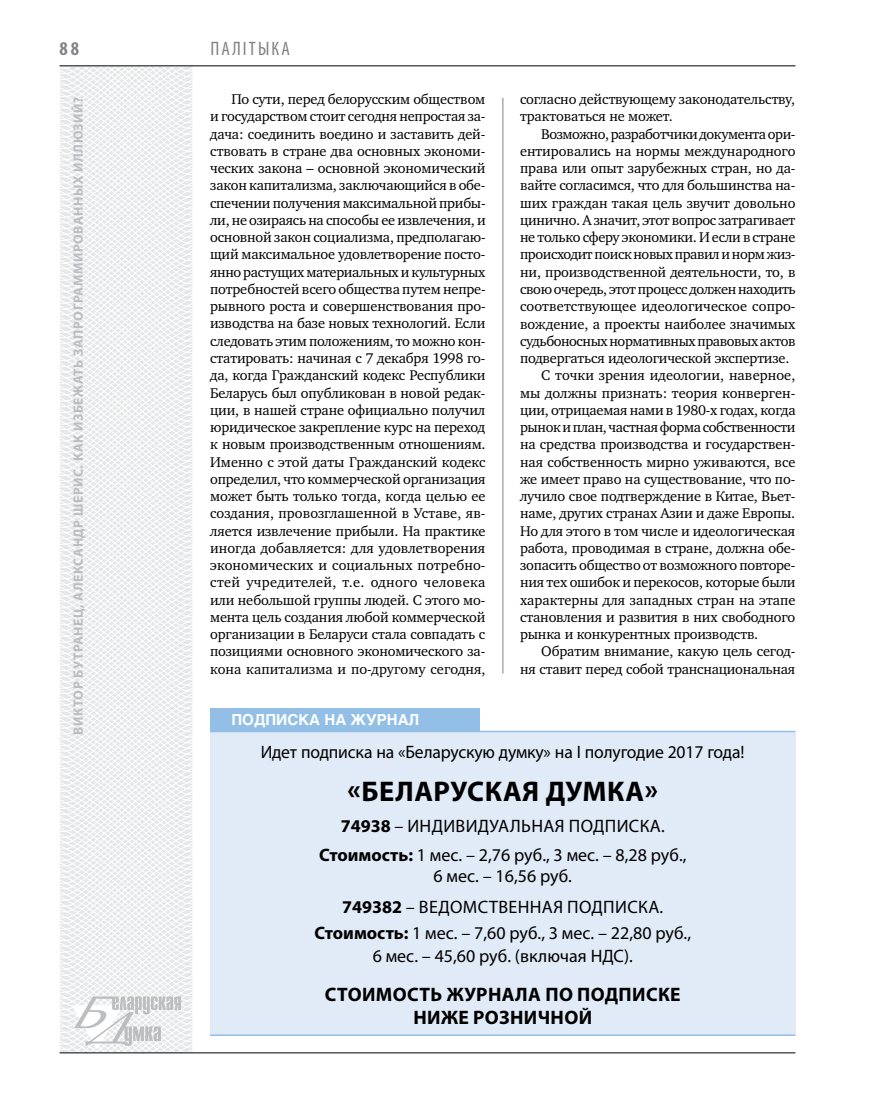
<style>
.page{position:relative;width:872px;height:1106px;background:#fff}
.page>*{position:absolute;margin:0;border:0;box-sizing:border-box;transform-origin:0 0}
.t1{font:700 28.5px "Myriad Pro";letter-spacing:.02em;color:#000}
.t2{font:700 19.5px/22.5px "Myriad Pro";letter-spacing:.02em;color:#000;text-align:center}
.t3{font:condensed 19.5px "Myriad Pro";letter-spacing:.11em;color:#808285}
.t4{font:700 condensed 19.5px "Myriad Pro";color:#808285}
.t5{font:18px/29.5px "Myriad Pro";color:#000;text-align:center}
.t6{font:18px/30.5px "Myriad Pro";letter-spacing:.02em;color:#000;text-align:center}
.t7{font:700 15px "Helios";color:#fff}
.t8{font:14.4px/17.2px "Charter C";letter-spacing:-.01em;color:#000;text-align:justify}
.t9{font:14.4px "Charter C";letter-spacing:-.03em;color:#000}
.t10{font:700 13.5px "Myriad Pro";letter-spacing:.04em;color:#bcbdc0}
.s1{font-weight:700}
</style>
<div class="page">
<svg style="left:59px;top:65px;width:192px;height:989px"></svg>
<hr style="left:60px;top:1052px;width:735px;height:1px;background:#000">
<svg style="left:71px;top:996px;width:110px;height:53px"></svg>
<hr style="left:60px;top:65px;width:735px;height:1px;background:#000">
<hr style="left:502px;top:98px;width:1px;height:575px;background:#808285">
<div style="left:210px;top:732px;width:585px;height:304px;background:#e1eaf7"></div>
<div style="left:210px;top:708px;width:269px;height:23px;background:#93bfe6"></div>
<hr style="left:210px;top:1034px;width:585px;height:2px;background:#93bfe6">
<hr style="left:210px;top:730px;width:585px;height:2px;background:#93bfe6">
<h2 class="t4" style="left:60px;top:37px;width:21px">88</h2>
<p class="t10" style="left:69px;top:734px;width:639px;rotate:-90deg">Виктор БУТРАНЕЦ, Александр ШЕРИС. Как избежать запрограммированных иллюзий?</p>
<h2 class="t3" style="left:210px;top:37px;width:71px">Пал ітыка</h2>
<p class="t8" style="left:210px;top:91px;width:277px;text-indent:21px">По сути, перед белорусским обществом и государством стоит сегодня непростая за&shy;дача: соединить воедино и заставить дей&shy;ствовать в стране два основных экономи&shy;ческих закона – основной экономический закон капитализма, заключающийся в обе&shy;спечении получения максимальной прибы&shy;ли, не озираясь на способы ее извлечения, и основной закон социализма, предполагаю&shy;щий максимальное удовлетворение посто&shy;янно растущих материальных и культурных потребностей всего общества путем непре&shy;рывного роста и совершенствования про&shy;изводства на базе новых технологий. Если следовать этим положениям, то можно кон&shy;статировать: начиная с 7 декабря 1998 го&shy;да, когда Гражданский кодекс Республики Беларусь был опубликован в новой редак&shy;ции, в нашей стране официально получил юридическое закрепление курс на переход к новым производственным отношениям.<br>Именно с этой даты Гражданский кодекс определил, что коммерческой организация может быть только тогда, когда целью ее создания, провозглашенной в Уставе, яв&shy;ляется извлечение прибыли. На практике иногда добавляется: для удовлетворения экономических и социальных потребно&shy;стей учредителей, т.е. одного человека или небольшой группы людей. С этого мо&shy;мента цель создания любой коммерческой организации в Беларуси стала совпадать с позициями основного экономического за&shy;кона капитализма и по-другому сегодня,</p>
<p class="t8" style="left:520px;top:91px;width:277px">согласно действующему законодательству, трактоваться не может.</p>
<p class="t9" style="left:541px;top:126px;width:256px">Возможно, разработчики документа ори-</p>
<p class="t8" style="left:520px;top:143px;width:277px">ентировались на нормы международного</p>
<p class="t8" style="left:520px;top:160px;width:277px">права или опыт зарубежных стран, но да-</p>
<p class="t8" style="left:520px;top:177px;width:277px">вайте согласимся, что для большинства на-</p>
<p class="t8" style="left:520px;top:194px;width:277px">ших граждан такая цель звучит довольно</p>
<p class="t8" style="left:520px;top:212px;width:277px">цинично. А значит, этот вопрос затрагивает</p>
<p class="t8" style="left:520px;top:229px;width:277px">не только сферу экономики. И если в стране</p>
<p class="t9" style="left:520px;top:247px;width:277px">происходит поиск новых правил и норм жиз-</p>
<p class="t8" style="left:520px;top:263px;width:277px">ни, производственной деятельности, то, в</p>
<p class="t9" style="left:520px;top:281px;width:277px">свою очередь, этот процесс должен находить</p>
<p class="t8" style="left:520px;top:298px;width:277px">соответствующее идеологическое сопро-</p>
<p class="t8" style="left:520px;top:315px;width:277px">вождение, а проекты наиболее значимых</p>
<p class="t9" style="left:520px;top:333px;width:277px">судьбоносных нормативных правовых актов</p>
<p class="t8" style="left:520px;top:350px;width:271px">подвергаться идеологической экспертизе.</p>
<p class="t8" style="left:541px;top:367px;width:255px">С точки зрения идеологии, наверное,</p>
<p class="t8" style="left:520px;top:384px;width:277px">мы должны признать: теория конверген-</p>
<p class="t8" style="left:520px;top:401px;width:277px">ции, отрицаемая нами в 1980-х годах, когда</p>
<p class="t8" style="left:520px;top:419px;width:277px">рынок и план, частная форма собственности</p>
<p class="t8" style="left:520px;top:436px;width:277px">на средства производства и государствен-</p>
<p class="t8" style="left:520px;top:453px;width:277px">ная собственность мирно уживаются, все</p>
<p class="t8" style="left:520px;top:470px;width:277px">же имеет право на существование, что по-</p>
<p class="t8" style="left:520px;top:488px;width:277px">лучило свое подтверждение в Китае, Вьет-</p>
<p class="t8" style="left:520px;top:505px;width:277px">наме, других странах Азии и даже Европы.</p>
<p class="t8" style="left:520px;top:522px;width:277px">Но для этого в том числе и идеологическая</p>
<p class="t8" style="left:520px;top:539px;width:277px">работа, проводимая в стране, должна обе-</p>
<p class="t8" style="left:520px;top:557px;width:277px">зопасить общество от возможного повторе-</p>
<p class="t8" style="left:520px;top:574px;width:277px">ния тех ошибок и перекосов, которые были</p>
<p class="t8" style="left:520px;top:591px;width:277px">характерны для западных стран на этапе</p>
<p class="t8" style="left:520px;top:608px;width:277px">становления и развития в них свободного</p>
<p class="t8" style="left:520px;top:626px;width:240px">рынка и конкурентных производств.</p>
<p class="t8" style="left:541px;top:643px;width:256px">Обратим внимание, какую цель сегод-</p>
<p class="t8" style="left:520px;top:660px;width:277px">ня ставит перед собой транснациональная</p>
<p class="t7" style="left:231px;top:711px;width:190px">Подписка на журнал</p>
<p class="t5" style="left:261px;top:737px;width:485px">Идет подписка на «Беларускую думку» на І полугодие 2017 года!</p>
<h1 class="t1" style="left:347px;top:772px;width:312px">«Беларуская думка»</h1>
<p class="t5" style="left:319px;top:810px;width:369px"><span class="s1">74938</span> – индивидуальная подписка.<br><span class="s1">Стоимость:</span> 1 мес. – 2,76 руб., 3 мес. – 8,28 руб.,</p>
<p class="t6" style="left:342px;top:860px;width:322px">6 мес. – 16,56 руб.<br><span class="s1">749382</span> – ведомственная подписка.</p>
<p class="t5" style="left:373px;top:921px;width:320px;line-height:22.5px;text-align:left;text-indent:-58px"><span class="s1">Стоимость:</span> 1 мес. – 7,60 руб., 3 мес. – 22,80 руб.,<br>6 мес. – 45,60 руб. (включая НДС</p>
<p class="t5" style="left:624px;top:940px;width:10px">).</p>
<h2 class="t2" style="left:325px;top:982px;width:355px">стоимость журнала по подписке ниже розничной</h2>
</div>
